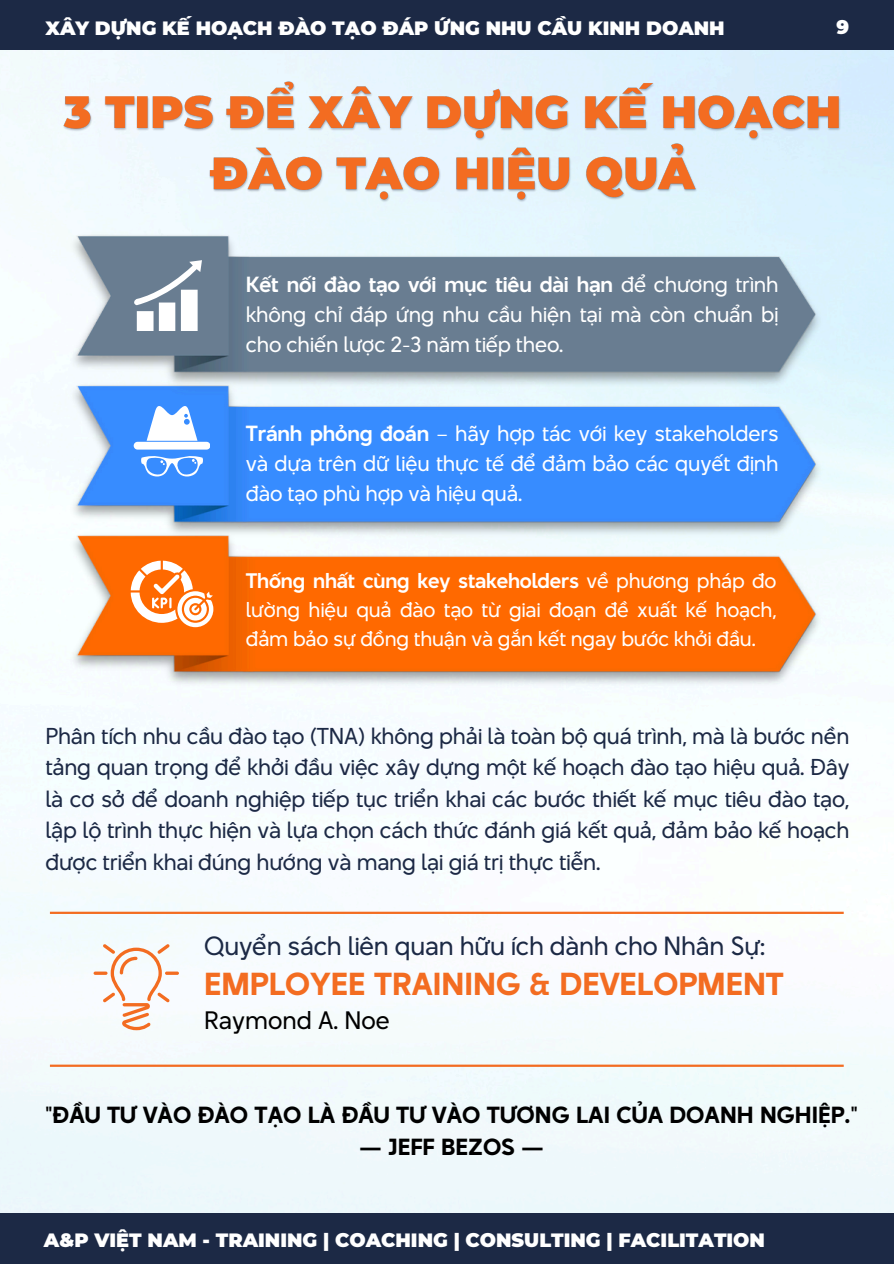
<style>
.page{position:relative;width:894px;height:1264px;background:#fff}
.page>*{position:absolute;margin:0;border:0;box-sizing:border-box;transform-origin:0 0}
.t1{font:700 29.1px "BT Beau Sans Extra";color:#f36c21}
.t2{font:24px "BT Beau Sans Regular";letter-spacing:-.01em;color:#1c2945}
.t3{font:23.1px "BT Beau Sans Regular";color:#000}
.t4{font:700 21.3px "BT Beau Sans Extra";color:#000}
.t5{font:21px/31.5px "BT Beau Sans Regular";letter-spacing:-.01em;color:#1c2945;text-align:justify}
.t6{font:19.95px/30px "BT Beau Sans Regular";letter-spacing:-.01em;color:#fff;text-align:justify}
.t7{font:19.2px/28.8px "BT Beau Sans Regular";letter-spacing:-.01em;color:#fff;text-align:justify}
.t8{font:900 19.2px "Montserrat";color:#fff}
.s1{font-family:"BT Beau Sans Bold"}
</style>
<div class="page">
<div style="left:0;top:1213px;width:893px;height:50px;background:#1c2945"></div>
<div style="left:0;top:0;width:893px;height:50px;background:#1c2945"></div>
<img style="left:59px;top:80px;width:784px;height:127px">
<img style="left:0;top:213px;width:893px;height:1000px">
<svg style="left:134px;top:260px;width:68px;height:70px"></svg>
<div style="left:134px;top:442px;width:76px;height:7px;background:#fff;border-radius:4px"></div>
<svg style="left:147px;top:403px;width:50px;height:38px"></svg>
<svg style="left:141px;top:454px;width:62px;height:23px"></svg>
<svg style="left:131px;top:560px;width:82px;height:67px"></svg>
<hr style="left:50px;top:911px;width:793px;height:3px;background:#f36c21">
<hr style="left:50px;top:1064px;width:793px;height:2px;background:#f36c21">
<p class="t8" style="left:45px;top:16px;width:680px">XÂY DỰNG KẾ HOẠCH ĐÀO TẠO ĐÁP ỨNG NHU CẦU KINH DOANH</p>
<p class="t8" style="left:836px;top:16px;width:14px">9</p>
<p class="t6" style="left:246px;top:269px;width:534px"><span class="s1">Kết nối đào tạo với mục tiêu dài hạn</span> để chương trình không chỉ đáp ứng nhu cầu hiện tại mà còn chuẩn bị cho chiến lược 2-3 năm tiếp theo.</p>
<p class="t6" style="left:246px;top:418px;width:534px"><span class="s1">Tránh phỏng đoán</span> – hãy hợp tác với key stakeholders và dựa trên dữ liệu thực tế để đảm bảo các quyết định đào tạo phù hợp và hiệu quả.</p>
<p class="t7" style="left:246px;top:566px;width:532px"><span class="s1">Thống nhất cùng key stakeholders</span> về phương pháp đo lường hiệu quả đào tạo từ giai đoạn đề xuất kế hoạch, đảm bảo sự đồng thuận và gắn kết ngay bước khởi đầu.</p>
<p class="t5" style="left:45px;top:720px;width:805px">Phân tích nhu cầu đào tạo (TNA) không phải là toàn bộ quá trình, mà là bước nền tảng quan trọng để khởi đầu việc xây dựng một kế hoạch đào tạo hiệu quả. Đây là cơ sở để doanh nghiệp tiếp tục triển khai các bước thiết kế mục tiêu đào tạo, lập lộ trình thực hiện và lựa chọn cách thức đánh giá kết quả, đảm bảo kế hoạch được triển khai đúng hướng và mang lại giá trị thực tiễn.</p>
<p class="t2" style="left:204px;top:928px;width:562px">Quyển sách liên quan hữu ích dành cho Nhân Sự:</p>
<h1 class="t1" style="left:204px;top:962px;width:581px">EMPLOYEE TRAINING &amp; DEVELOPMENT</h1>
<p class="t3" style="left:204px;top:1002px;width:187px">Raymond A. Noe</p>
<p class="t4" style="left:45px;top:1098px;width:814px">"ĐẦU TƯ VÀO ĐÀO TẠO LÀ ĐẦU TƯ VÀO TƯƠNG LAI CỦA DOANH NGHIỆP."</p>
<p class="t4" style="left:359px;top:1130px;width:186px">— JEFF BEZOS —</p>
<h4 class="t8" style="left:44px;top:1228px;width:722px">A&amp;P VIỆT NAM - TRAINING | COACHING | CONSULTING | FACILITATION</h4>
</div>
